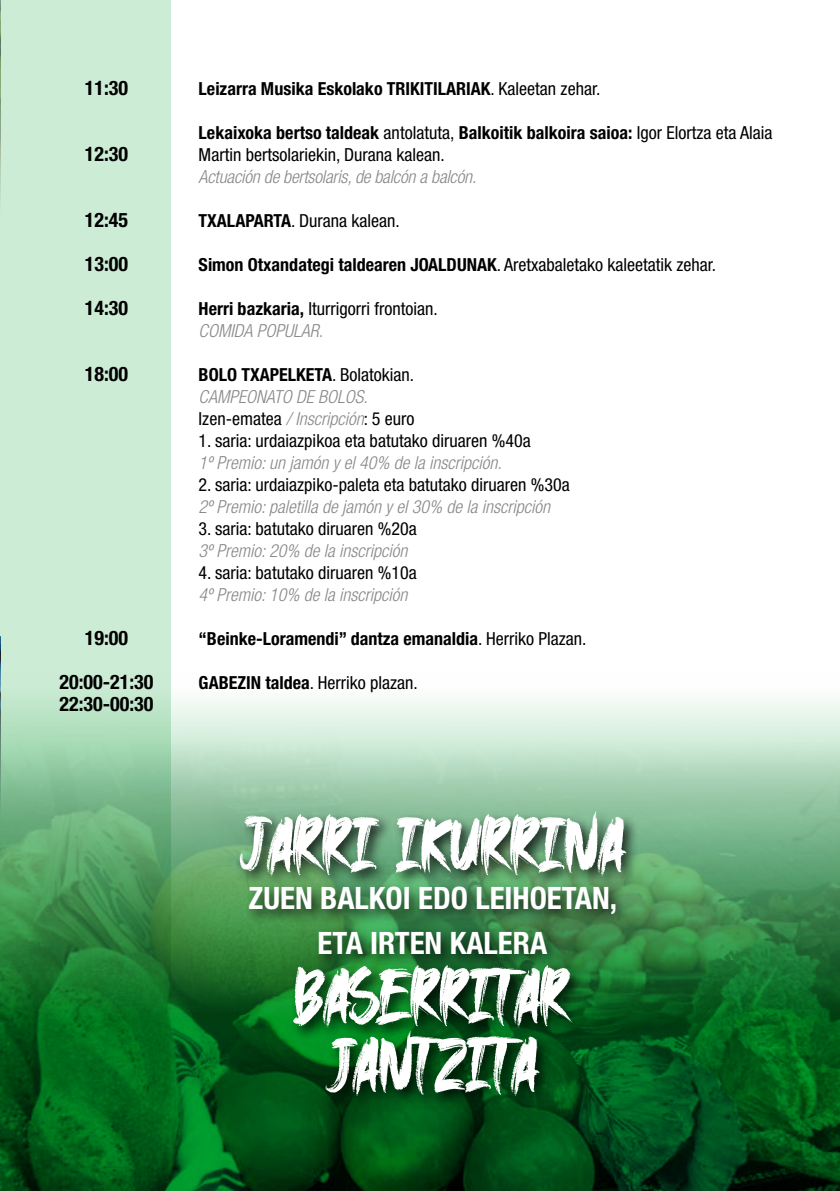
<style>
.page{position:relative;width:840px;height:1191px;background:#fff}
.page>*{position:absolute;margin:0;border:0;box-sizing:border-box;transform-origin:0 0}
.t1{font:68.6px/68.6px "SAEROWS DEMO";color:#fff;text-align:center}
.t2{font:700 condensed 30.8px/44.6px "Helvetica Neue";color:#fff;text-align:center}
.t3{font:700 condensed 20px/22px "Helvetica Neue";color:#000}
.t4{font:condensed 18px/22px "Helvetica Neue";color:#000}
.t5{font:italic 300 condensed 18px/22px "Helvetica Neue";color:#87888a}
.t6{font:700 condensed 18px "Helvetica Neue";color:#000}
.s1{font-weight:400}
.s2{font-weight:700}
.s3{font-weight:300;font-style:italic;color:#87888a}
.s4{font-weight:700;font-style:normal;color:#000}
.s5{font-weight:400;font-style:normal;color:#000}
</style>
<div class="page">
<div style="left:0;top:0;width:170px;height:1191px;background:#cdecd6"></div>
<hr style="left:0;top:636px;width:1px;height:120px;background:#00a02f">
<svg style="left:0;top:671px;width:839px;height:520px;background:#5b996b"></svg>
<div style="left:235px;top:808px;width:406px;height:302px;background:#000;opacity:.75"></div>
<p class="t3" style="left:85px;top:77px;width:45px">11:30</p>
<p class="t3" style="left:85px;top:143px;width:45px">12:30</p>
<p class="t3" style="left:85px;top:209px;width:45px">12:45</p>
<p class="t3" style="left:85px;top:253px;width:45px">13:00</p>
<p class="t3" style="left:85px;top:297px;width:45px">14:30</p>
<p class="t3" style="left:85px;top:363px;width:45px">18:00</p>
<p class="t3" style="left:85px;top:627px;width:45px">19:00</p>
<p class="t3" style="left:59px;top:671px;width:95px">20:00-21:30<br>22:30-00:30</p>
<p class="t6" style="left:198px;top:78px;width:403px">Leizarra Musika Eskolako TRIKITILARIAK<span class="s1">. Kaleetan zehar.</span></p>
<p class="t4" style="left:198px;top:121px;width:575px"><span class="s2">Lekaixoka bertso taldeak</span> antolatuta, <span class="s2">Balkoitik balkoira saioa:</span> Igor Elortza eta Alaia<br>Martin bertsolariekin, Durana kalean.</p>
<p class="t5" style="left:198px;top:165px;width:279px">Actuación de bertsolaris, de balcón a balcón.</p>
<p class="t4" style="left:198px;top:209px;width:202px"><span class="s2">TXALAPARTA</span>. Durana kalean.</p>
<p class="t6" style="left:198px;top:254px;width:519px">Simon Otxandategi taldearen JOALDUNAK<span class="s1">. Aretxabaletako kaleetatik zehar.</span></p>
<p class="t4" style="left:198px;top:297px;width:240px"><span class="s2">Herri bazkaria,</span> Iturrigorri frontoian.<br><span class="s3">COMIDA POPULAR.</span></p>
<p class="t5" style="left:198px;top:363px;width:217px"><span class="s4">BOLO TXAPELKETA</span><span class="s5">. Bolatokian.<br></span>CAMPEONATO DE BOLOS.<br><span class="s5">Izen-ematea</span> / Inscripción<span class="s5">: 5 euro</span></p>
<p class="t4" style="left:198px;top:429px;width:333px">1. saria: urdaiazpikoa eta batutako diruaren %40a</p>
<p class="t5" style="left:198px;top:451px;width:304px">1º Premio: un jamón y el 40% de la inscripción.</p>
<p class="t4" style="left:198px;top:473px;width:372px">2. saria: urdaiazpiko-paleta eta batutako diruaren %30a</p>
<p class="t5" style="left:198px;top:495px;width:353px">2º Premio: paletilla de jamón y el 30% de la inscripción</p>
<p class="t4" style="left:198px;top:517px;width:219px">3. saria: batutako diruaren %20a</p>
<p class="t5" style="left:198px;top:539px;width:210px">3º Premio: 20% de la inscripción</p>
<p class="t4" style="left:198px;top:561px;width:219px">4. saria: batutako diruaren %10a</p>
<p class="t5" style="left:198px;top:583px;width:210px">4º Premio: 10% de la inscripción</p>
<p class="t6" style="left:198px;top:628px;width:389px">“Beinke-Loramendi” dantza emanaldia<span class="s1">. Herriko Plazan.</span></p>
<p class="t4" style="left:198px;top:671px;width:220px"><span class="s2">GABEZIN taldea</span>. Herriko plazan.</p>
<h1 class="t1" style="left:240px;top:809px;width:385px">JARRI IKURRINA</h1>
<h2 class="t2" style="left:248px;top:875px;width:370px">ZUEN BALKOI EDO LEIHOETAN,<br>ETA IRTEN KALERA</h2>
<h1 class="t1" style="left:295px;top:960px;width:276px">BASERRITAR<br>JANTZITA</h1>
</div>
